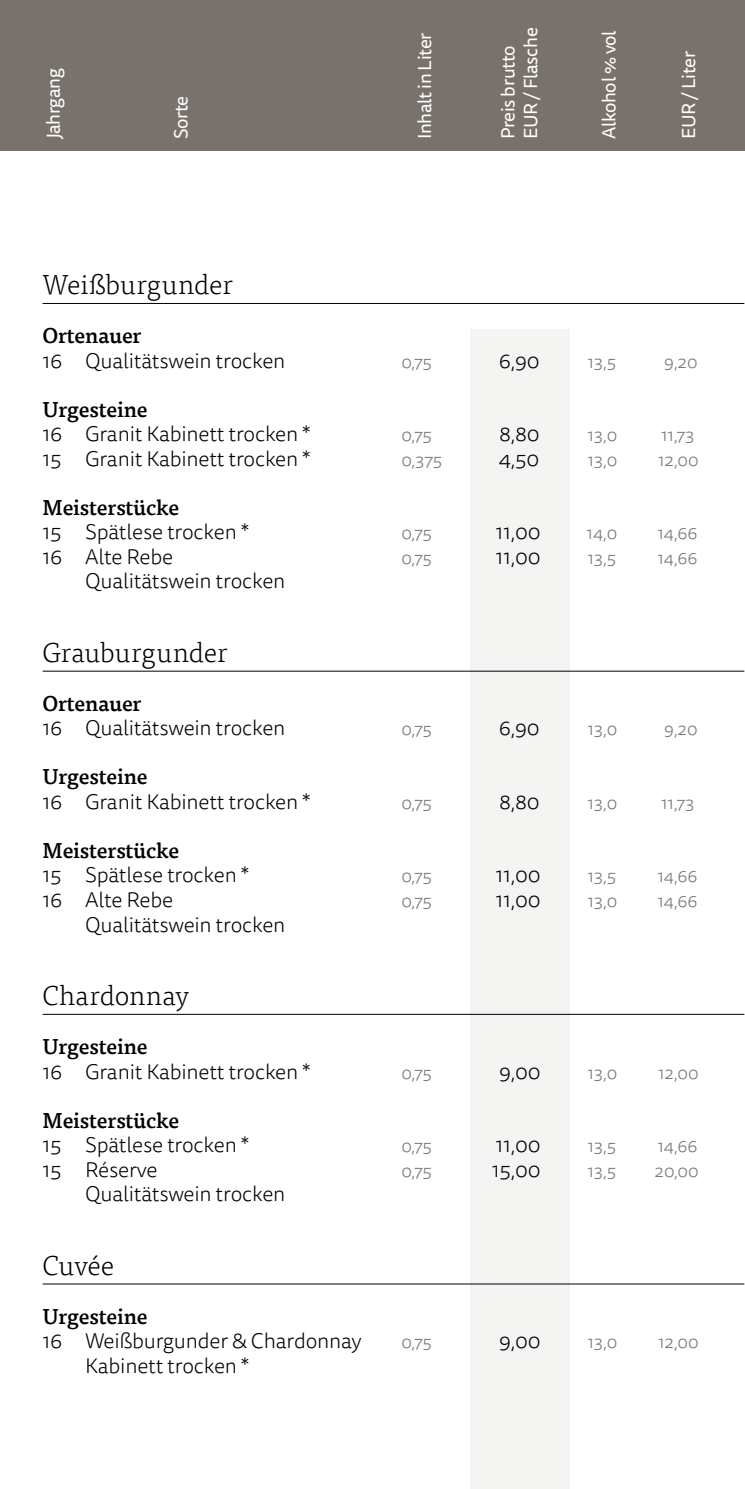
<style>
.page{position:relative;width:745px;height:1489px;background:#fff}
.page>*{position:absolute;margin:0;border:0;box-sizing:border-box;transform-origin:0 0}
.t1{font:300 27.5px "FF Tisa Pro";color:#000}
.t2{font:300 21.25px "Tisa Sans Pro";letter-spacing:-.01em;color:#000}
.t3{font:500 21.25px "FF Tisa Pro";letter-spacing:-.01em;color:#000}
.t4{font:18.75px/22.5px "Tisa Sans Pro";letter-spacing:-.02em;color:#fff}
.t5{font:300 17.5px "Tisa Sans Pro";letter-spacing:-.005em;color:#79726c}
</style>
<div class="page">
<hr style="left:744px;top:0;width:1px;height:1488px;background:#000">
<div style="left:0;top:0;width:744px;height:150px;background:#79726c"></div>
<div style="left:469px;top:329px;width:100px;height:1159px;background:#f4f4f3"></div>
<hr style="left:43px;top:303px;width:700px;height:1px;background:#000">
<hr style="left:43px;top:670px;width:700px;height:1px;background:#000">
<hr style="left:43px;top:1013px;width:700px;height:1px;background:#000">
<hr style="left:43px;top:1283px;width:700px;height:1px;background:#000">
<p class="t4" style="left:42px;top:139px;width:72px;rotate:-90deg">Jahrgang</p>
<p class="t4" style="left:170px;top:139px;width:45px;rotate:-90deg">Sorte</p>
<p class="t4" style="left:413px;top:139px;width:108px;rotate:-90deg">Inhalt in Liter</p>
<p class="t4" style="left:497px;top:139px;width:113px;rotate:-90deg">Preis brutto<br>EUR / Flasche</p>
<p class="t4" style="left:598px;top:139px;width:111px;rotate:-90deg">Alkohol % vol</p>
<p class="t4" style="left:677px;top:139px;width:90px;rotate:-90deg">EUR / Liter</p>
<p class="t1" style="left:43px;top:265px;width:192px">Weißburgunder</p>
<p class="t3" style="left:43px;top:319px;width:100px">Ortenauer</p>
<p class="t2" style="left:43px;top:347px;width:244px">16 Qualitätswein trocken</p>
<p class="t5" style="left:401px;top:350px;width:32px">0,75</p>
<p class="t2" style="left:498px;top:347px;width:42px">6,90</p>
<p class="t5" style="left:587px;top:350px;width:30px">13,5</p>
<p class="t5" style="left:663px;top:350px;width:35px">9,20</p>
<p class="t3" style="left:43px;top:393px;width:107px">Urgesteine</p>
<p class="t2" style="left:43px;top:420px;width:269px">16 Granit Kabinett trocken *</p>
<p class="t5" style="left:401px;top:424px;width:32px">0,75</p>
<p class="t2" style="left:499px;top:420px;width:42px">8,80</p>
<p class="t5" style="left:587px;top:424px;width:31px">13,0</p>
<p class="t5" style="left:660px;top:424px;width:35px">11,73</p>
<p class="t2" style="left:43px;top:445px;width:269px">15 Granit Kabinett trocken *</p>
<p class="t5" style="left:401px;top:448px;width:42px">0,375</p>
<p class="t2" style="left:498px;top:445px;width:42px">4,50</p>
<p class="t5" style="left:587px;top:448px;width:31px">13,0</p>
<p class="t5" style="left:657px;top:448px;width:42px">12,00</p>
<p class="t3" style="left:43px;top:491px;width:138px">Meisterstücke</p>
<p class="t2" style="left:43px;top:518px;width:208px">15 Spätlese trocken *</p>
<p class="t5" style="left:401px;top:522px;width:32px">0,75</p>
<p class="t2" style="left:495px;top:518px;width:47px">11,00</p>
<p class="t5" style="left:586px;top:522px;width:32px">14,0</p>
<p class="t5" style="left:657px;top:522px;width:41px">14,66</p>
<p class="t2" style="left:43px;top:543px;width:132px">16 Alte Rebe</p>
<p class="t5" style="left:401px;top:546px;width:32px">0,75</p>
<p class="t2" style="left:495px;top:543px;width:47px">11,00</p>
<p class="t5" style="left:587px;top:546px;width:30px">13,5</p>
<p class="t5" style="left:657px;top:546px;width:41px">14,66</p>
<p class="t2" style="left:85px;top:567px;width:202px">Qualitätswein trocken</p>
<p class="t1" style="left:43px;top:633px;width:186px">Grauburgunder</p>
<p class="t3" style="left:43px;top:687px;width:100px">Ortenauer</p>
<p class="t2" style="left:43px;top:714px;width:244px">16 Qualitätswein trocken</p>
<p class="t5" style="left:401px;top:718px;width:32px">0,75</p>
<p class="t2" style="left:498px;top:714px;width:42px">6,90</p>
<p class="t5" style="left:587px;top:718px;width:31px">13,0</p>
<p class="t5" style="left:663px;top:718px;width:35px">9,20</p>
<p class="t3" style="left:43px;top:760px;width:107px">Urgesteine</p>
<p class="t2" style="left:43px;top:788px;width:269px">16 Granit Kabinett trocken *</p>
<p class="t5" style="left:401px;top:791px;width:32px">0,75</p>
<p class="t2" style="left:499px;top:788px;width:42px">8,80</p>
<p class="t5" style="left:587px;top:791px;width:31px">13,0</p>
<p class="t5" style="left:660px;top:791px;width:35px">11,73</p>
<p class="t3" style="left:43px;top:834px;width:138px">Meisterstücke</p>
<p class="t2" style="left:43px;top:861px;width:208px">15 Spätlese trocken *</p>
<p class="t5" style="left:401px;top:865px;width:32px">0,75</p>
<p class="t2" style="left:495px;top:861px;width:47px">11,00</p>
<p class="t5" style="left:587px;top:865px;width:30px">13,5</p>
<p class="t5" style="left:657px;top:865px;width:41px">14,66</p>
<p class="t2" style="left:43px;top:886px;width:132px">16 Alte Rebe</p>
<p class="t5" style="left:401px;top:889px;width:32px">0,75</p>
<p class="t2" style="left:495px;top:886px;width:47px">11,00</p>
<p class="t5" style="left:587px;top:889px;width:31px">13,0</p>
<p class="t5" style="left:657px;top:889px;width:41px">14,66</p>
<p class="t2" style="left:85px;top:910px;width:202px">Qualitätswein trocken</p>
<p class="t1" style="left:43px;top:976px;width:148px">Chardonnay</p>
<p class="t3" style="left:43px;top:1030px;width:107px">Urgesteine</p>
<p class="t2" style="left:43px;top:1057px;width:269px">16 Granit Kabinett trocken *</p>
<p class="t5" style="left:401px;top:1061px;width:32px">0,75</p>
<p class="t2" style="left:498px;top:1057px;width:43px">9,00</p>
<p class="t5" style="left:587px;top:1061px;width:31px">13,0</p>
<p class="t5" style="left:657px;top:1061px;width:42px">12,00</p>
<p class="t3" style="left:43px;top:1103px;width:138px">Meisterstücke</p>
<p class="t2" style="left:43px;top:1131px;width:208px">15 Spätlese trocken *</p>
<p class="t5" style="left:401px;top:1134px;width:32px">0,75</p>
<p class="t2" style="left:495px;top:1131px;width:47px">11,00</p>
<p class="t5" style="left:587px;top:1134px;width:30px">13,5</p>
<p class="t5" style="left:657px;top:1134px;width:41px">14,66</p>
<p class="t2" style="left:43px;top:1155px;width:116px">15 Réserve</p>
<p class="t5" style="left:401px;top:1159px;width:32px">0,75</p>
<p class="t2" style="left:491px;top:1155px;width:50px">15,00</p>
<p class="t5" style="left:587px;top:1159px;width:30px">13,5</p>
<p class="t5" style="left:654px;top:1159px;width:46px">20,00</p>
<p class="t2" style="left:85px;top:1180px;width:202px">Qualitätswein trocken</p>
<p class="t1" style="left:43px;top:1245px;width:73px">Cuvée</p>
<p class="t3" style="left:43px;top:1299px;width:107px">Urgesteine</p>
<p class="t2" style="left:43px;top:1327px;width:320px">16 Weißburgunder &amp; Chardonnay</p>
<p class="t5" style="left:401px;top:1330px;width:32px">0,75</p>
<p class="t2" style="left:498px;top:1327px;width:43px">9,00</p>
<p class="t5" style="left:587px;top:1330px;width:31px">13,0</p>
<p class="t5" style="left:657px;top:1330px;width:42px">12,00</p>
<p class="t2" style="left:85px;top:1351px;width:166px">Kabinett trocken *</p>
</div>
